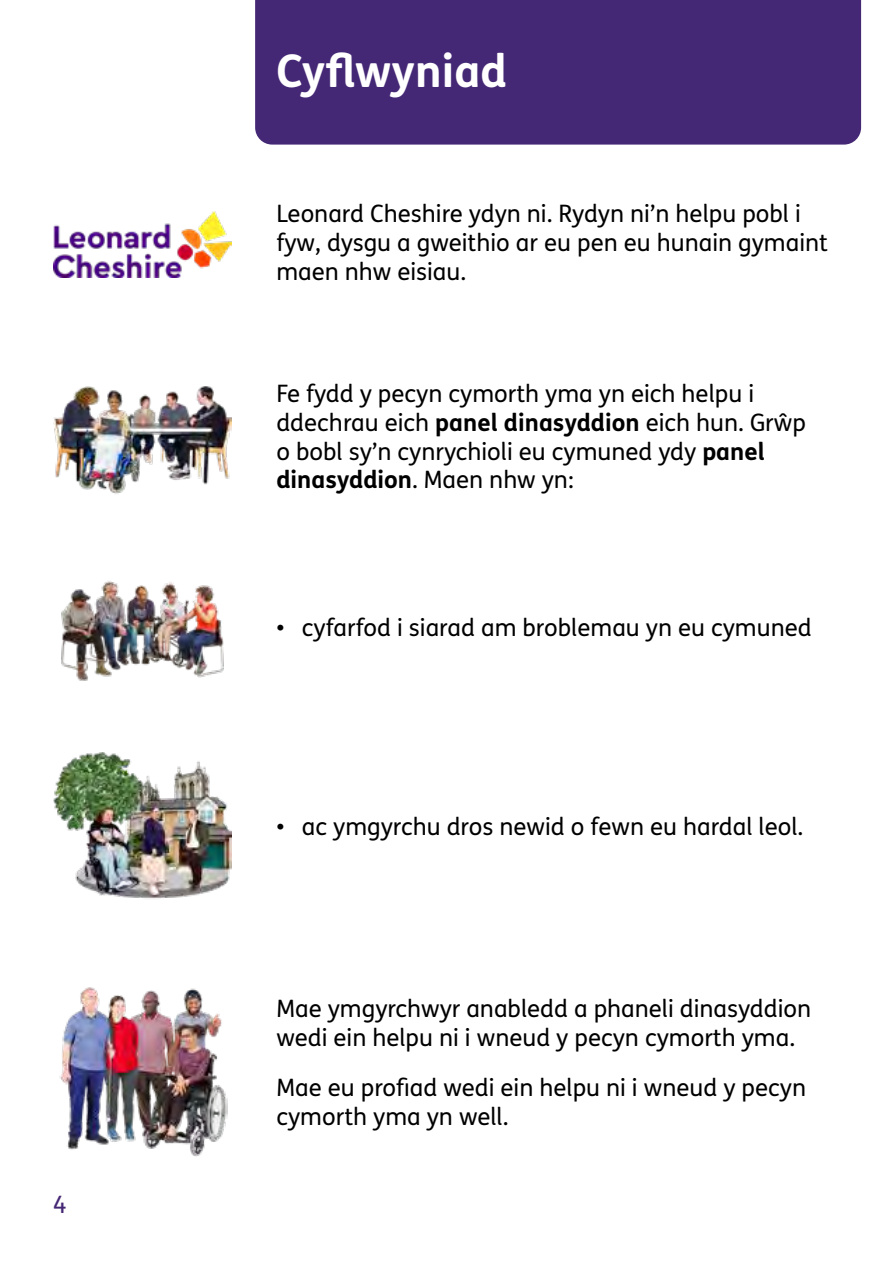
<style>
.page{position:relative;width:893px;height:1263px;background:#fff}
.page>*{position:absolute;margin:0;border:0;box-sizing:border-box;transform-origin:0 0}
.t1{font:700 45px "FS Me Pro";color:#fff}
.Bodytext{font:24px/28.8px "FS Me Pro";color:#000}
.t2{font:24px "FS Me Pro";color:#452875}
.s1{font-weight:700}
</style>
<div class="page">
<div style="left:255px;top:0;width:606px;height:145px;background:#452875"></div>
<img style="left:53px;top:386px;width:179px;height:108px">
<img style="left:61px;top:581px;width:163px;height:100px">
<img style="left:53px;top:752px;width:179px;height:147px">
<img style="left:59px;top:987px;width:168px;height:170px">
<img style="left:53px;top:211px;width:179px;height:66px">
<p class="t2" style="left:53px;top:1188px;width:15px">4</p>
<h2 class="t1" style="left:276px;top:36px;width:232px">Cyflwyniad</h2>
<p class="Bodytext" style="left:276px;top:199px;width:553px">Leonard Cheshire ydyn ni. Rydyn ni’n helpu pobl i fyw, dysgu a gweithio ar eu pen eu hunain gymaint maen nhw eisiau.</p>
<p class="Bodytext" style="left:276px;top:379px;width:531px">Fe fydd y pecyn cymorth yma yn eich helpu i ddechrau eich <span class="s1">panel dinasyddion</span> eich hun. Grŵp o bobl sy’n cynrychioli eu cymuned ydy <span class="s1">panel dinasyddion</span>. Maen nhw yn:</p>
<p class="Bodytext" style="left:276px;top:613px;width:537px">• cyfarfod i siarad am broblemau yn eu cymuned</p>
<p class="Bodytext" style="left:276px;top:812px;width:528px">• ac ymgyrchu dros newid o fewn eu hardal leol.</p>
<p class="Bodytext" style="left:276px;top:994px;width:536px">Mae ymgyrchwyr anabledd a phaneli dinasyddion wedi ein helpu ni i wneud y pecyn cymorth yma.</p>
<p class="Bodytext" style="left:276px;top:1073px;width:531px">Mae eu profiad wedi ein helpu ni i wneud y pecyn cymorth yma yn well.</p>
</div>
